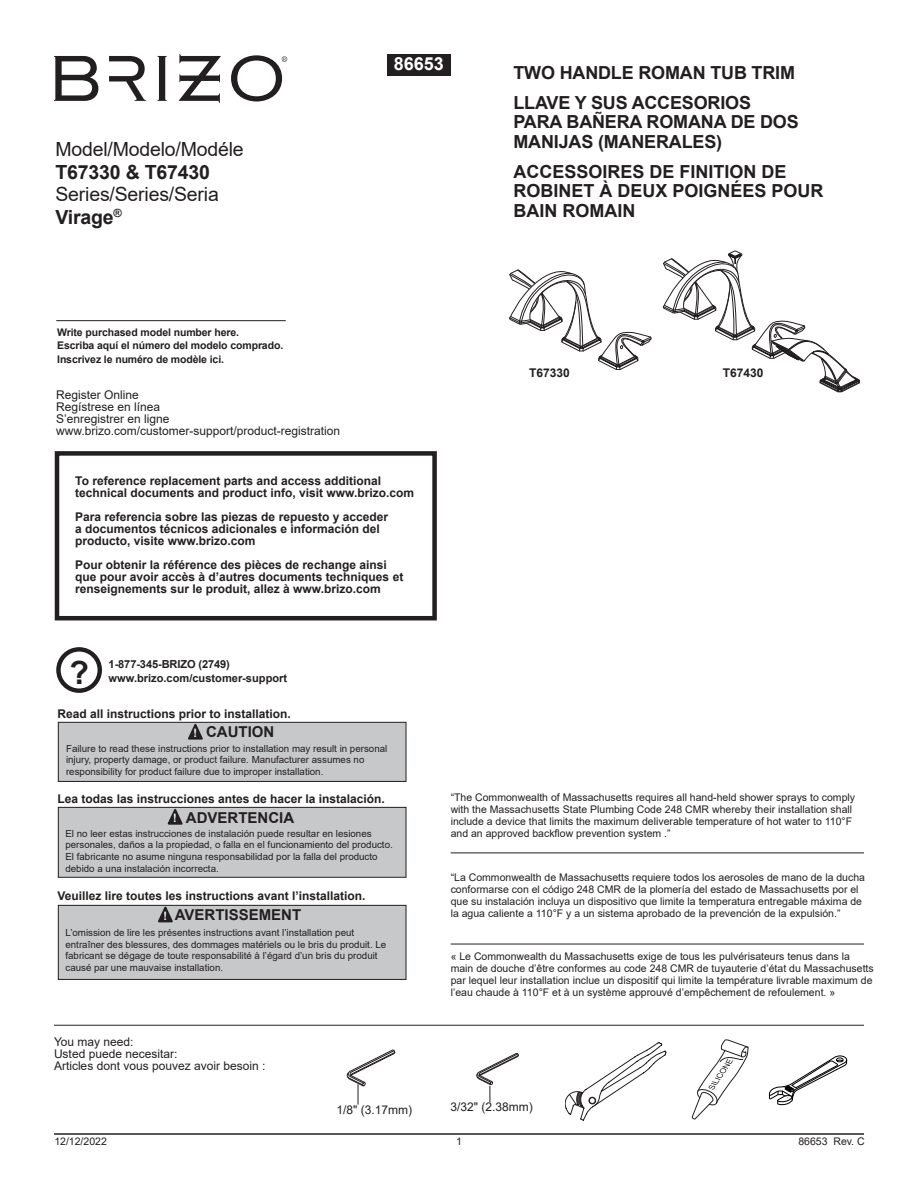
<style>
.page{position:relative;width:918px;height:1188px;background:#fff}
.page>*{position:absolute;margin:0;border:0;box-sizing:border-box;transform-origin:0 0}
.t1{font:700 31.95px "Arial";color:#231f20}
.t2{font:19.5px/22.5px "Arial";letter-spacing:-.01em;color:#231f20}
.t3{font:700 19.5px "Arial";letter-spacing:-.01em;color:#231f20}
.t4{font:700 18px/19.5px "Arial";letter-spacing:-.01em;color:#231f20}
.t5{font:700 18px "Arial";color:#fff}
.t6{font:700 15px "Arial";color:#231f20}
.t7{font:700 12px/12px "Arial";color:#231f20}
.t8{font:12px/12px "Arial";color:#231f20}
.t9{font:700 11.55px "Arial";color:#fff;scale:.93 1}
.t10{font:700 11.1px "Arial";color:#231f20}
.t11{font:10.5px/12px "Arial";color:#231f20}
.t12{font:700 10.5px/13.5px "Arial";letter-spacing:-.01em;color:#231f20}
.t13{font:9.75px/11.7px "Arial";color:#231f20}
.s1{font-weight:700}
.s2{font-size:11.55px;color:#fff}
</style>
<div class="page">
<hr style="left:54px;top:1134px;width:810px;height:1px;background:#231f20">
<div style="left:387px;top:54px;width:64px;height:22px;background:#231f20"></div>
<svg style="left:54px;top:56px;width:44px;height:45px"></svg>
<svg style="left:157px;top:56px;width:10px;height:45px"></svg>
<svg style="left:179px;top:54px;width:42px;height:49px"></svg>
<svg style="left:109px;top:56px;width:37px;height:45px"></svg>
<svg style="left:231px;top:55px;width:56px;height:46px"></svg>
<svg style="left:509px;top:270px;width:142px;height:100px"></svg>
<svg style="left:663px;top:251px;width:197px;height:141px"></svg>
<svg style="left:477px;top:1053px;width:42px;height:49px"></svg>
<hr style="left:451px;top:944px;width:413px;height:1px;background:#231f20">
<hr style="left:451px;top:853px;width:413px;height:1px;background:#231f20">
<svg style="left:347px;top:1050px;width:48px;height:55px"></svg>
<svg style="left:692px;top:1040px;width:56px;height:79px"></svg>
<svg style="left:769px;top:1055px;width:78px;height:51px"></svg>
<svg style="left:565px;top:1042px;width:101px;height:78px"></svg>
<div style="left:58px;top:722px;width:348px;height:59px;background:#c7c8ca"></div>
<div style="left:58px;top:722px;width:348px;height:60px;border:1px solid #231f20"></div>
<svg style="left:188px;top:724px;width:15px;height:15px"></svg>
<div style="left:58px;top:905px;width:348px;height:74px;background:#c7c8ca"></div>
<div style="left:58px;top:905px;width:348px;height:75px;border:1px solid #231f20"></div>
<svg style="left:158px;top:907px;width:15px;height:15px"></svg>
<div style="left:58px;top:807px;width:348px;height:70px;background:#c7c8ca"></div>
<div style="left:58px;top:807px;width:348px;height:70px;border:1px solid #231f20"></div>
<svg style="left:168px;top:809px;width:14px;height:16px"></svg>
<div style="left:55px;top:451px;width:382px;height:169px;border:4px solid #231f20"></div>
<hr style="left:54px;top:1025px;width:810px;height:1px;background:#231f20">
<svg style="left:58px;top:649px;width:42px;height:42px"></svg>
<div style="left:56px;top:647px;width:46px;height:46px;border:4px solid #231f20;border-radius:50%"></div>
<hr style="left:56px;top:320px;width:230px;height:1px;background:#231f20">
<h2 class="t2" style="left:56px;top:138px;width:190px">Model/Modelo/Modéle</h2>
<h2 class="t3" style="left:56px;top:158px;width:156px">T67330 &amp; T67430</h2>
<h2 class="t2" style="left:56px;top:183px;width:165px">Series/Series/Seria<br><span class="s1">Virage</span><sup>®</sup></h2>
<p class="t12" style="left:57px;top:326px;width:228px">Write purchased model number here.<br>Escriba aquí el número del modelo comprado.<br>Inscrivez le numéro de modèle ici.</p>
<p class="t8" style="left:56px;top:389px;width:286px">Register Online<br>Regístrese en línea<br>S’enregistrer en ligne www.brizo.com/customer-support/product-registration</p>
<h3 class="t5" style="left:394px;top:51px;width:52px">86653</h3>
<p class="t7" style="left:75px;top:474px;width:340px">To reference replacement parts and access additional technical documents and product info, visit www.brizo.com</p>
<p class="t7" style="left:75px;top:510px;width:314px">Para referencia sobre las piezas de repuesto y acceder a documentos técnicos adicionales e información del producto, visite www.brizo.com</p>
<p class="t7" style="left:75px;top:558px;width:330px">Pour obtenir la référence des pièces de rechange ainsi que pour avoir accès à d’autres documents techniques et renseignements sur le produit, allez à www.brizo.com</p>
<h1 class="t1" style="left:69px;top:650px;width:21px">?</h1>
<p class="t10" style="left:109px;top:657px;width:123px">1-877-345-BRIZO (2749)</p>
<p class="t10" style="left:109px;top:670px;width:180px">www.brizo.com/customer-support</p>
<p class="t7" style="left:57px;top:708px;width:235px">Read all instructions prior to installation.</p>
<h3 class="t6" style="left:206px;top:721px;width:70px">CAUTION</h3>
<p class="t9" style="left:194px;top:725px;width:5px">!</p>
<p class="t13" style="left:66px;top:742px;width:323px">Failure to read these instructions prior to installation may result in personal injury, property damage, or product failure. Manufacturer assumes no responsibility for product failure due to improper installation.</p>
<h3 class="t4" style="left:513px;top:58px;width:283px;line-height:30px">TWO HANDLE ROMAN TUB TRIM<br>LLAVE Y SUS ACCESORIOS</h3>
<h3 class="t4" style="left:513px;top:113px;width:287px">PARA BAÑERA ROMANA DE DOS<br>MANIJAS (MANERALES)</h3>
<h3 class="t4" style="left:513px;top:162px;width:312px">ACCESSOIRES DE FINITION DE<br>ROBINET À DEUX POIGNÉES POUR<br>BAIN ROMAIN</h3>
<p class="t7" style="left:529px;top:367px;width:42px">T67330</p>
<p class="t7" style="left:723px;top:367px;width:42px">T67430</p>
<p class="t7" style="left:57px;top:792px;width:329px">Lea todas las instrucciones antes de hacer la instalación.</p>
<h3 class="t6" style="left:186px;top:807px;width:110px">ADVERTENCIA</h3>
<p class="t9" style="left:173px;top:810px;width:5px">!</p>
<p class="t13" style="left:65px;top:827px;width:329px">El no leer estas instrucciones de instalación puede resultar en lesiones personales, daños a la propiedad, o falla en el funcionamiento del producto.<br>El fabricante no asume ninguna responsabilidad por la falla del producto debido a una instalación incorrecta.</p>
<p class="t7" style="left:57px;top:890px;width:310px">Veuillez lire toutes les instructions avant l’installation.</p>
<h3 class="t6" style="left:164px;top:904px;width:139px"><span class="s2">!</span> AVERTISSEMENT</h3>
<p class="t13" style="left:65px;top:927px;width:322px">L’omission de lire les présentes instructions avant l’installation peut entraîner des blessures, des dommages matériels ou le bris du produit. Le fabricant se dégage de toute responsabilité à l’égard d’un bris du produit causé par une mauvaise installation.</p>
<p class="t8" style="left:54px;top:1035px;width:213px">You may need:<br>Usted puede necesitar:<br>Articles dont vous pouvez avoir besoin :</p>
<p class="t11" style="left:54px;top:1136px;width:54px">12/12/2022</p>
<p class="t8" style="left:337px;top:1104px;width:77px">1/8" (3.17mm)</p>
<p class="t11" style="left:451px;top:791px;width:406px">“The Commonwealth of Massachusetts requires all hand-held shower sprays to comply with the Massachusetts State Plumbing Code 248 CMR whereby their installation shall include a device that limits the maximum deliverable temperature of hot water to 110°F and an approved backflow prevention system .”</p>
<p class="t11" style="left:451px;top:871px;width:416px">“La Commonwealth de Massachusetts requiere todos los aerosoles de mano de la ducha conformarse con el código 248 CMR de la plomería del estado de Massachusetts por el que su instalación incluya un dispositivo que limite la temperatura entregable máxima de la agua caliente a 110°F y a un sistema aprobado de la prevención de la expulsión.”</p>
<p class="t11" style="left:451px;top:950px;width:425px">« Le Commonwealth du Massachusetts exige de tous les pulvérisateurs tenus dans la main de douche d’être conformes au code 248 CMR de tuyauterie d’état du Massachusetts par lequel leur installation inclue un dispositif qui limite la température livrable maximum de l’eau chaude à 110°F et à un système approuvé d’empêchement de refoulement. »</p>
<p class="t8" style="left:451px;top:1101px;width:84px">3/32" (2.38mm)</p>
<p class="t11" style="left:456px;top:1136px;width:7px">1</p>
<p class="t11" style="left:798px;top:1135px;width:68px">86653 Rev. C</p>
</div>
